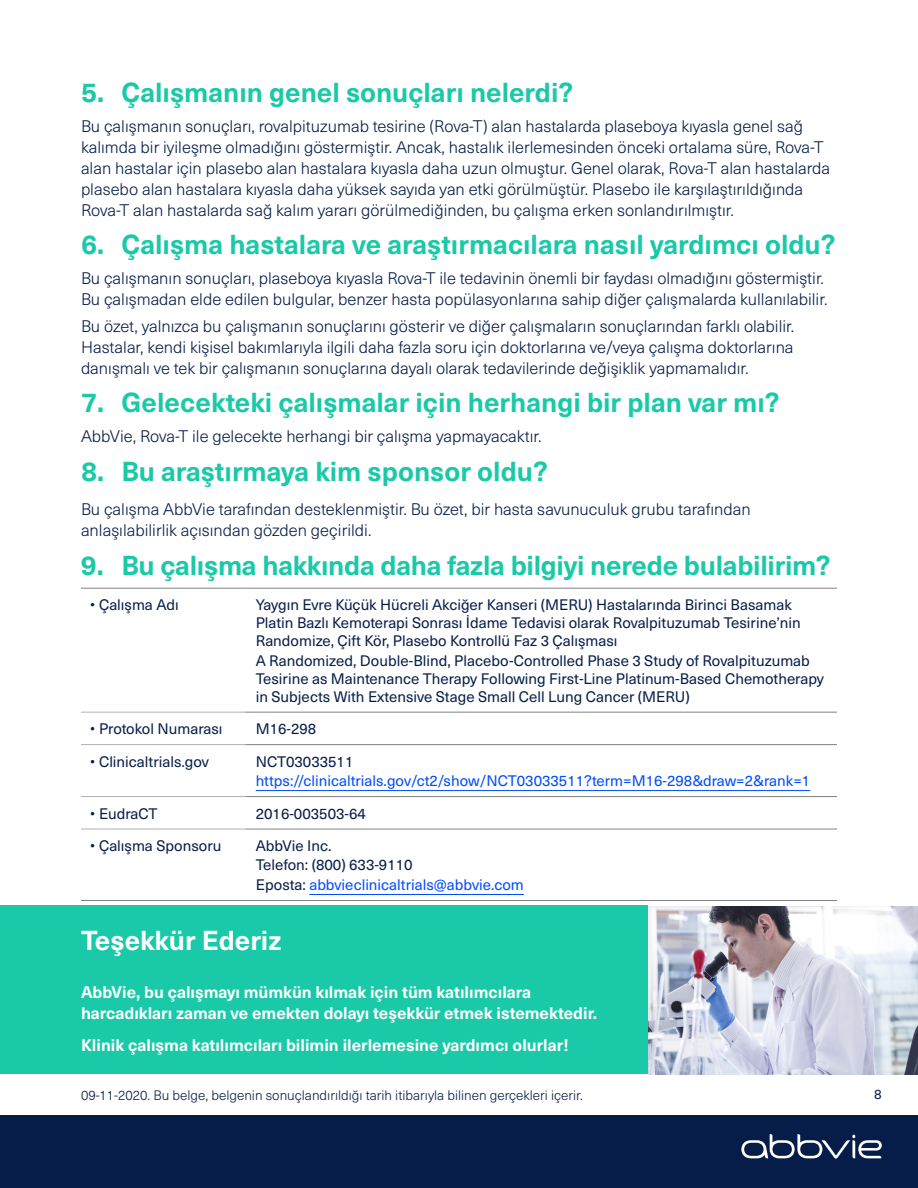
<style>
.page{position:relative;width:918px;height:1188px;background:#fff}
.page>*{position:absolute;margin:0;border:0;box-sizing:border-box;transform-origin:0 0}
.t1{font:700 27px "Neue Haas Unica Pro";color:#1ac9a8}
.t2{font:700 27px "Neue Haas Unica Pro";color:#fff}
.t3{font:300 16.5px/21px "Neue Haas Unica Pro";color:#071d49}
.t4{font:700 16.5px/21px "Neue Haas Unica Pro";color:#fff}
.t5{font:15px/18px "Neue Haas Unica Pro";color:#071d49}
.t6{font:15px "Neue Haas Unica Pro";color:#004bff}
.t7{font:300 13.5px "Neue Haas Unica Pro";color:#071d49}
.t8{font:13.5px "Neue Haas Unica Pro";color:#071d49}
.s1{color:#004bff}
</style>
<div class="page">
<img style="left:648px;top:906px;width:270px;height:168px">
<div style="left:0;top:1115px;width:918px;height:73px;background:#071d49"></div>
<div style="left:0;top:906px;width:648px;height:168px;background:#1ac9a8"></div>
<hr style="left:81px;top:588px;width:164px;height:1px;background:#808285">
<hr style="left:245px;top:588px;width:592px;height:1px;background:#808285">
<hr style="left:245px;top:712px;width:592px;height:1px;background:#808285">
<hr style="left:245px;top:744px;width:592px;height:1px;background:#808285">
<hr style="left:245px;top:796px;width:592px;height:1px;background:#808285">
<hr style="left:245px;top:829px;width:592px;height:1px;background:#808285">
<hr style="left:81px;top:900px;width:164px;height:1px;background:#808285">
<hr style="left:245px;top:900px;width:592px;height:1px;background:#808285">
<hr style="left:81px;top:712px;width:164px;height:1px;background:#b0b1b5">
<hr style="left:81px;top:744px;width:164px;height:1px;background:#b0b1b5">
<hr style="left:81px;top:796px;width:164px;height:1px;background:#b0b1b5">
<hr style="left:81px;top:829px;width:164px;height:1px;background:#b0b1b5">
<hr style="left:256px;top:790px;width:554px;height:1px;background:#004bff">
<hr style="left:309px;top:894px;width:215px;height:1px;background:#004bff">
<svg style="left:741px;top:1134px;width:141px;height:25px"></svg>
<h1 class="t1" style="left:81px;top:76px;width:494px">5. Çalışmanın genel sonuçları nelerdi?</h1>
<p class="t3" style="left:81px;top:116px;width:751px">Bu çalışmanın sonuçları, rovalpituzumab tesirine (Rova-T) alan hastalarda plaseboya kıyasla genel sağ kalımda bir iyileşme olmadığını göstermiştir. Ancak, hastalık ilerlemesinden önceki ortalama süre, Rova-T alan hastalar için plasebo alan hastalara kıyasla daha uzun olmuştur. Genel olarak, Rova-T alan hastalarda plasebo alan hastalara kıyasla daha yüksek sayıda yan etki görülmüştür. Plasebo ile karşılaştırıldığında Rova-T alan hastalarda sağ kalım yararı görülmediğinden, bu çalışma erken sonlandırılmıştır.</p>
<h1 class="t1" style="left:81px;top:228px;width:756px">6. Çalışma hastalara ve araştırmacılara nasıl yardımcı oldu?</h1>
<p class="t3" style="left:81px;top:268px;width:748px">Bu çalışmanın sonuçları, plaseboya kıyasla Rova-T ile tedavinin önemli bir faydası olmadığını göstermiştir.<br>Bu çalışmadan elde edilen bulgular, benzer hasta popülasyonlarına sahip diğer çalışmalarda kullanılabilir.</p>
<p class="t3" style="left:81px;top:316px;width:715px;text-align:justify">Bu özet, yalnızca bu çalışmanın sonuçlarını gösterir ve diğer çalışmaların sonuçlarından farklı olabilir.<br>Hastalar, kendi kişisel bakımlarıyla ilgili daha fazla soru için doktorlarına ve/veya çalışma doktorlarına danışmalı ve tek bir çalışmanın sonuçlarına dayalı olarak tedavilerinde değişiklik yapmamalıdır.</p>
<h1 class="t1" style="left:81px;top:386px;width:700px">7. Gelecekteki çalışmalar için herhangi bir plan var mı?</h1>
<p class="t3" style="left:81px;top:426px;width:462px">AbbVie, Rova-T ile gelecekte herhangi bir çalışma yapmayacaktır.</p>
<h1 class="t1" style="left:81px;top:455px;width:468px">8. Bu araştırmaya kim sponsor oldu?</h1>
<p class="t3" style="left:81px;top:499px;width:671px">Bu çalışma AbbVie tarafından desteklenmiştir. Bu özet, bir hasta savunuculuk grubu tarafından anlaşılabilirlik açısından gözden geçirildi.</p>
<h1 class="t1" style="left:81px;top:549px;width:751px">9. Bu çalışma hakkında daha fazla bilgiyi nerede bulabilirim?</h1>
<p class="t5" style="left:90px;top:596px;width:90px">• Çalışma Adı</p>
<p class="t5" style="left:256px;top:596px;width:547px">Yaygın Evre Küçük Hücreli Akciğer Kanseri (MERU) Hastalarında Birinci Basamak<br>Platin Bazlı Kemoterapi Sonrası İdame Tedavisi olarak Rovalpituzumab Tesirine’nin<br>Randomize, Çift Kör, Plasebo Kontrollü Faz 3 Çalışması</p>
<p class="t5" style="left:256px;top:652px;width:570px">A Randomized, Double-Blind, Placebo-Controlled Phase 3 Study of Rovalpituzumab<br>Tesirine as Maintenance Therapy Following First-Line Platinum-Based Chemotherapy in Subjects With Extensive Stage Small Cell Lung Cancer (MERU)</p>
<p class="t5" style="left:90px;top:720px;width:134px">• Protokol Numarası</p>
<p class="t5" style="left:256px;top:720px;width:62px">M16-298</p>
<p class="t5" style="left:90px;top:752px;width:120px">• Clinicaltrials.gov</p>
<p class="t5" style="left:256px;top:752px;width:99px">NCT03033511</p>
<p class="t6" style="left:256px;top:772px;width:556px">https://clinicaltrials.gov/ct2/show/NCT03033511?term=M16-298&amp;draw=2&amp;rank=1</p>
<p class="t5" style="left:90px;top:804px;width:69px">• EudraCT</p>
<p class="t5" style="left:256px;top:804px;width:112px">2016-003503-64</p>
<p class="t5" style="left:90px;top:837px;width:133px">• Çalışma Sponsoru</p>
<p class="t5" style="left:256px;top:836px;width:270px;line-height:19.5px">AbbVie Inc.<br>Telefon: (800) 633-9110<br>Eposta: <span class="s1">abbvieclinicaltrials@abbvie.com</span></p>
<h1 class="t2" style="left:81px;top:924px;width:202px">Teşekkür Ederiz</h1>
<p class="t4" style="left:81px;top:982px;width:518px">AbbVie, bu çalışmayı mümkün kılmak için tüm katılımcılara harcadıkları zaman ve emekten dolayı teşekkür etmek istemektedir.</p>
<p class="t4" style="left:81px;top:1035px;width:489px">Klinik çalışma katılımcıları bilimin ilerlemesine yardımcı olurlar!</p>
<p class="t7" style="left:81px;top:1087px;width:503px">09-11-2020. Bu belge, belgenin sonuçlandırıldığı tarih itibarıyla bilinen gerçekleri içerir.</p>
<p class="t8" style="left:874px;top:1086px;width:9px">8</p>
</div>
